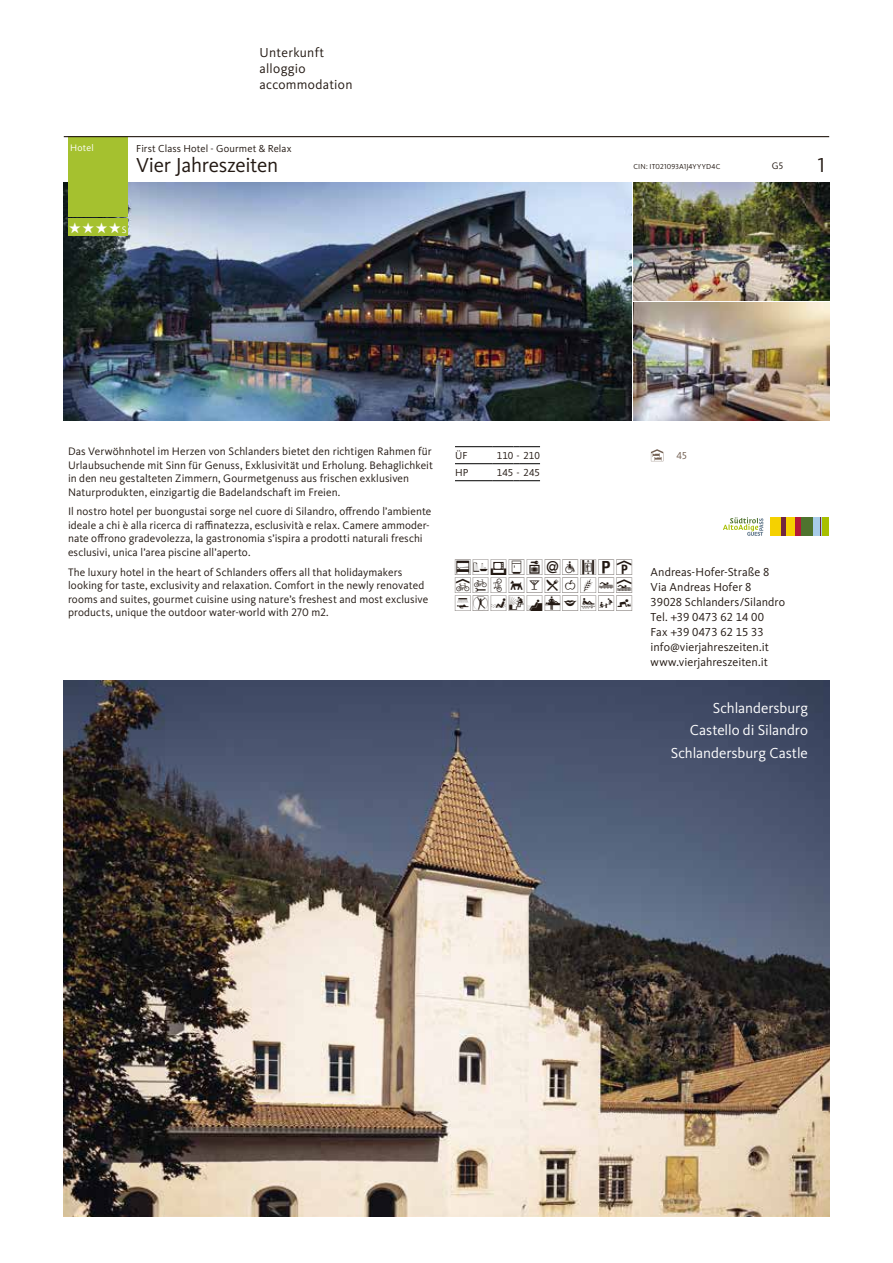
<style>
.page{position:relative;width:893px;height:1263px;background:#fff}
.page>*{position:absolute;margin:0;border:0;box-sizing:border-box;transform-origin:0 0}
.t1{font:21px "Kievit OT";letter-spacing:-.015em;color:#231913}
.t2{font:19.5px/18px "TV Vinschgau 2013";letter-spacing:.08em;color:#231913;text-align:justify}
.t3{font:15px/22.2px "Kievit OT";letter-spacing:-.005em;color:#fff;text-align:right}
.t4{font:13.5px/16.2px "Kievit OT";letter-spacing:.02em;color:#231913}
.t5{font:12px/15px "Kievit OT";color:#231913}
.t6{font:11.25px/13.5px "Kievit OT";letter-spacing:.005em;color:#231913}
.t7{font:10.5px "Kievit OT";letter-spacing:.01em;color:#231913}
.t8{font:10.5px "Kievit OT";color:#725f52}
.t9{font:9.75px "Kievit OT";letter-spacing:.02em;color:#fff}
.t10{font:9.75px "Kievit OT";color:#231913}
.t11{font:7.5px "Kievit OT";letter-spacing:.02em;color:#231913}
</style>
<div class="page">
<img style="left:64px;top:183px;width:567px;height:238px">
<img style="left:634px;top:183px;width:195px;height:118px">
<img style="left:634px;top:303px;width:195px;height:118px">
<hr style="left:455px;top:446px;width:37px;height:1px;background:#000">
<hr style="left:455px;top:463px;width:37px;height:1px;background:#000">
<hr style="left:455px;top:480px;width:37px;height:1px;background:#000">
<svg style="left:492px;top:446px;width:48px;height:1px"></svg>
<svg style="left:492px;top:463px;width:48px;height:1px"></svg>
<svg style="left:492px;top:480px;width:48px;height:1px"></svg>
<svg style="left:651px;top:449px;width:13px;height:13px"></svg>
<div style="left:68px;top:136px;width:60px;height:81px;background:#a5c12f"></div>
<div style="left:68px;top:218px;width:60px;height:17px;background:#a5c12f"></div>
<hr style="left:64px;top:136px;width:765px;height:1px;background:#231913">
<svg style="left:723px;top:517px;width:40px;height:19px"></svg>
<div style="left:771px;top:517px;width:11px;height:19px;background:#f5d100"></div>
<hr style="left:782px;top:517px;width:4px;height:19px;background:#702640">
<div style="left:786px;top:517px;width:9px;height:19px;background:#f5d100"></div>
<div style="left:795px;top:517px;width:6px;height:19px;background:#b31a38"></div>
<div style="left:801px;top:517px;width:13px;height:19px;background:#4f732e"></div>
<div style="left:814px;top:517px;width:6px;height:19px;background:#a8cce8"></div>
<svg style="left:820px;top:517px;width:2px;height:19px"></svg>
<div style="left:822px;top:517px;width:7px;height:19px;background:#a8bf00"></div>
<img style="left:64px;top:680px;width:765px;height:536px">
<p class="t4" style="left:260px;top:45px;width:94px">Unterkunft alloggio accommodation</p>
<p class="t9" style="left:70px;top:142px;width:25px">Hotel</p>
<p class="t7" style="left:136px;top:142px;width:157px">First Class Hotel - Gourmet &amp; Relax</p>
<h1 class="t1" style="left:136px;top:153px;width:144px">Vier Jahreszeiten</h1>
<p class="t9" style="left:69px;top:224px;width:59px">★★★★S</p>
<p class="t11" style="left:634px;top:162px;width:88px">CIN: IT021093A1J4YYYD4C</p>
<p class="t10" style="left:772px;top:160px;width:13px">G5</p>
<h1 class="t1" style="left:818px;top:153px;width:9px">1</h1>
<p class="t6" style="left:68px;top:445px;width:366px">Das Verwöhnhotel im Herzen von Schlanders bietet den richtigen Rahmen für Urlaubsuchende mit Sinn für Genuss, Exklusivität und Erholung. Behaglichkeit in den neu gestalteten Zimmern, Gourmetgenuss aus frischen exklusiven Naturprodukten, einzigartig die Badelandschaft im Freien.</p>
<p class="t6" style="left:68px;top:505px;width:365px">Il nostro hotel per buongustai sorge nel cuore di Silandro, offrendo l’ambiente ideale a chi è alla ricerca di raffinatezza, esclusività e relax. Camere ammoder&shy;nate offrono gradevolezza, la gastronomia s’ispira a prodotti naturali freschi esclusivi, unica l’area piscine all’aperto.</p>
<p class="t6" style="left:68px;top:565px;width:362px">The luxury hotel in the heart of Schlanders offers all that holidaymakers looking for taste, exclusivity and relaxation. Comfort in the newly renovated rooms and suites, gourmet cuisine using nature’s freshest and most exclusive products, unique the outdoor water-world with 270 m2.</p>
<p class="t7" style="left:455px;top:450px;width:14px">ÜF</p>
<p class="t7" style="left:497px;top:450px;width:45px">110 - 210</p>
<p class="t7" style="left:455px;top:467px;width:15px">HP</p>
<p class="t7" style="left:497px;top:467px;width:45px">145 - 245</p>
<p class="t8" style="left:677px;top:450px;width:12px">45</p>
<h2 class="t2" style="left:455px;top:559px;width:179px">˝AEGIJ™STU ÜÄ-ÅWYZALN OPÌÓÛIˆUQR</h2>
<p class="t5" style="left:651px;top:564px;width:136px">Andreas-Hofer-Straße 8<br>Via Andreas Hofer 8<br>39028 Schlanders/Silandro<br>Tel. +39 0473 62 14 00<br>Fax +39 0473 62 15 33 info@vierjahreszeiten.it www.vierjahreszeiten.it</p>
<h3 class="t3" style="left:671px;top:697px;width:139px">Schlandersburg<br>Castello di Silandro<br>Schlandersburg Castle</h3>
</div>
